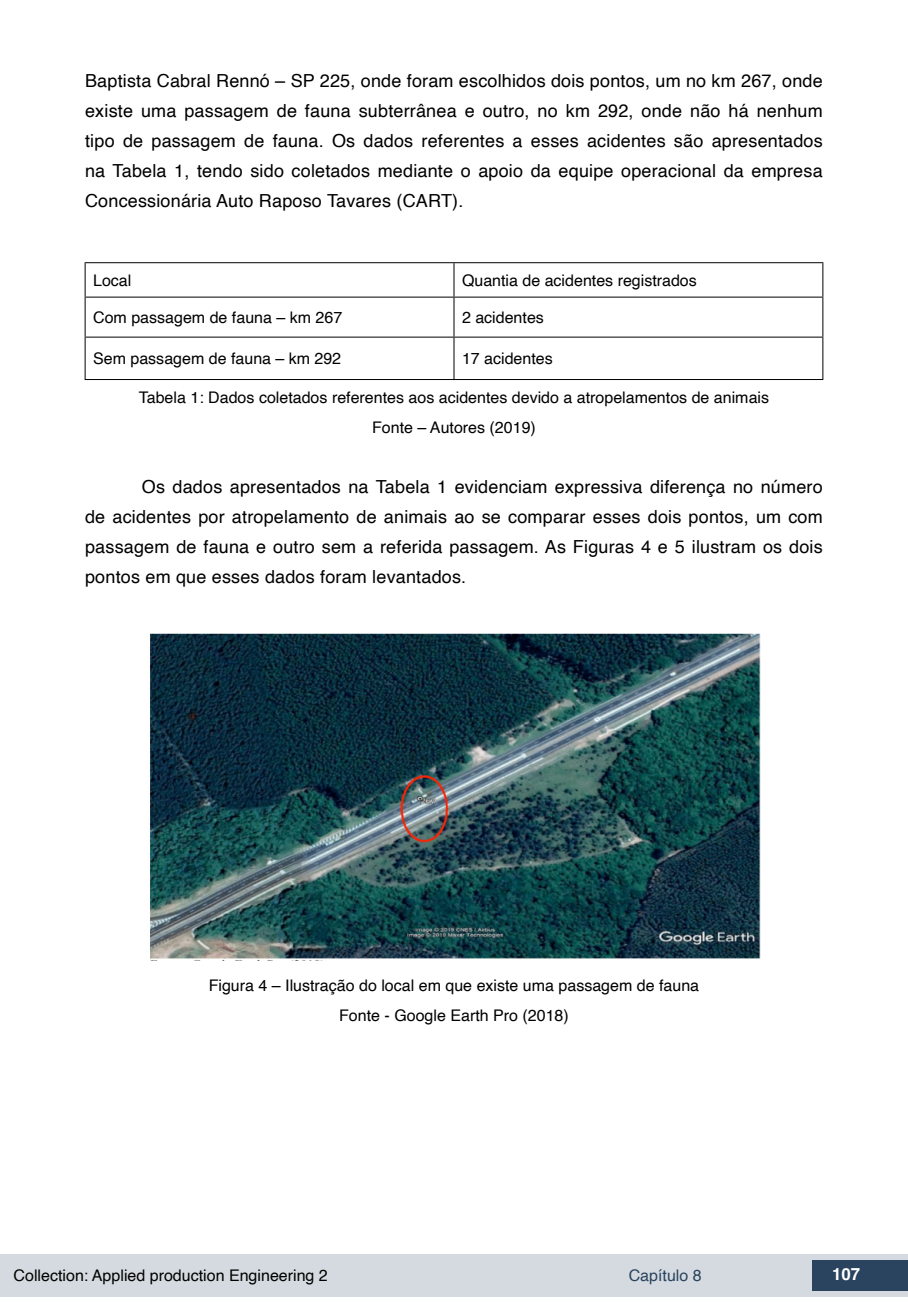
<style>
.page{position:relative;width:908px;height:1304px;background:#fff}
.page>*{position:absolute;margin:0;border:0;box-sizing:border-box;transform-origin:0 0}
.t1{font:18px/30px "Helvetica";letter-spacing:.01em;color:#000;text-align:justify}
.t2{font:700 16.8px "Helvetica";color:#fff}
.t3{font:16px/30.6px "Helvetica";color:#000;text-align:center}
.t4{font:16px "Helvetica";color:#2a435e}
</style>
<div class="page">
<div style="left:0;top:1254px;width:906px;height:43px;background:#d4dadf"></div>
<div style="left:812px;top:1261px;width:95px;height:30px;background:#2a435e"></div>
<hr style="left:85px;top:262px;width:369px;height:1px;background:#000">
<hr style="left:85px;top:263px;width:1px;height:34px;background:#000">
<hr style="left:454px;top:262px;width:369px;height:1px;background:#000">
<hr style="left:453px;top:263px;width:1px;height:34px;background:#000">
<hr style="left:822px;top:263px;width:1px;height:34px;background:#000">
<hr style="left:85px;top:297px;width:369px;height:1px;background:#000">
<hr style="left:85px;top:298px;width:1px;height:39px;background:#000">
<hr style="left:454px;top:297px;width:369px;height:1px;background:#000">
<hr style="left:453px;top:298px;width:1px;height:39px;background:#000">
<hr style="left:822px;top:298px;width:1px;height:39px;background:#000">
<hr style="left:85px;top:337px;width:369px;height:1px;background:#000">
<hr style="left:85px;top:338px;width:1px;height:41px;background:#000">
<hr style="left:454px;top:337px;width:369px;height:1px;background:#000">
<hr style="left:453px;top:338px;width:1px;height:41px;background:#000">
<hr style="left:822px;top:338px;width:1px;height:41px;background:#000">
<hr style="left:85px;top:379px;width:369px;height:1px;background:#000">
<hr style="left:454px;top:379px;width:369px;height:1px;background:#000">
<img style="left:150px;top:633px;width:610px;height:327px">
<p class="t1" style="left:85px;top:66px;width:738px">Baptista Cabral Rennó – SP 225, onde foram escolhidos dois pontos, um no km 267, onde existe uma passagem de fauna subterrânea e outro, no km 292, onde não há nenhum tipo de passagem de fauna. Os dados referentes a esses acidentes são apresentados na Tabela 1, tendo sido coletados mediante o apoio da equipe operacional da empresa Concessionária Auto Raposo Tavares (CART).</p>
<p class="t3" style="left:93px;top:265px;width:40px">Local</p>
<p class="t3" style="left:462px;top:265px;width:236px">Quantia de acidentes registrados</p>
<p class="t3" style="left:93px;top:303px;width:250px">Com passagem de fauna – km 267</p>
<p class="t3" style="left:462px;top:303px;width:83px">2 acidentes</p>
<p class="t3" style="left:93px;top:344px;width:249px">Sem passagem de fauna – km 292</p>
<p class="t3" style="left:462px;top:344px;width:92px">17 acidentes</p>
<p class="t3" style="left:139px;top:382px;width:631px">Tabela 1: Dados coletados referentes aos acidentes devido a atropelamentos de animais<br>Fonte – Autores (2019)</p>
<p class="t1" style="left:85px;top:472px;width:738px;text-indent:57px">Os dados apresentados na Tabela 1 evidenciam expressiva diferença no número de acidentes por atropelamento de animais ao se comparar esses dois pontos, um com passagem de fauna e outro sem a referida passagem. As Figuras 4 e 5 ilustram os dois pontos em que esses dados foram levantados.</p>
<p class="t3" style="left:209px;top:970px;width:492px">Figura 4 – Ilustração do local em que existe uma passagem de fauna<br>Fonte - Google Earth Pro (2018)</p>
<p class="t3" style="left:14px;top:1260px;width:315px">Collection: Applied production Engineering 2</p>
<p class="t4" style="left:628px;top:1263px;width:74px">Capítulo 8</p>
<p class="t2" style="left:831px;top:1264px;width:30px">107</p>
</div>
